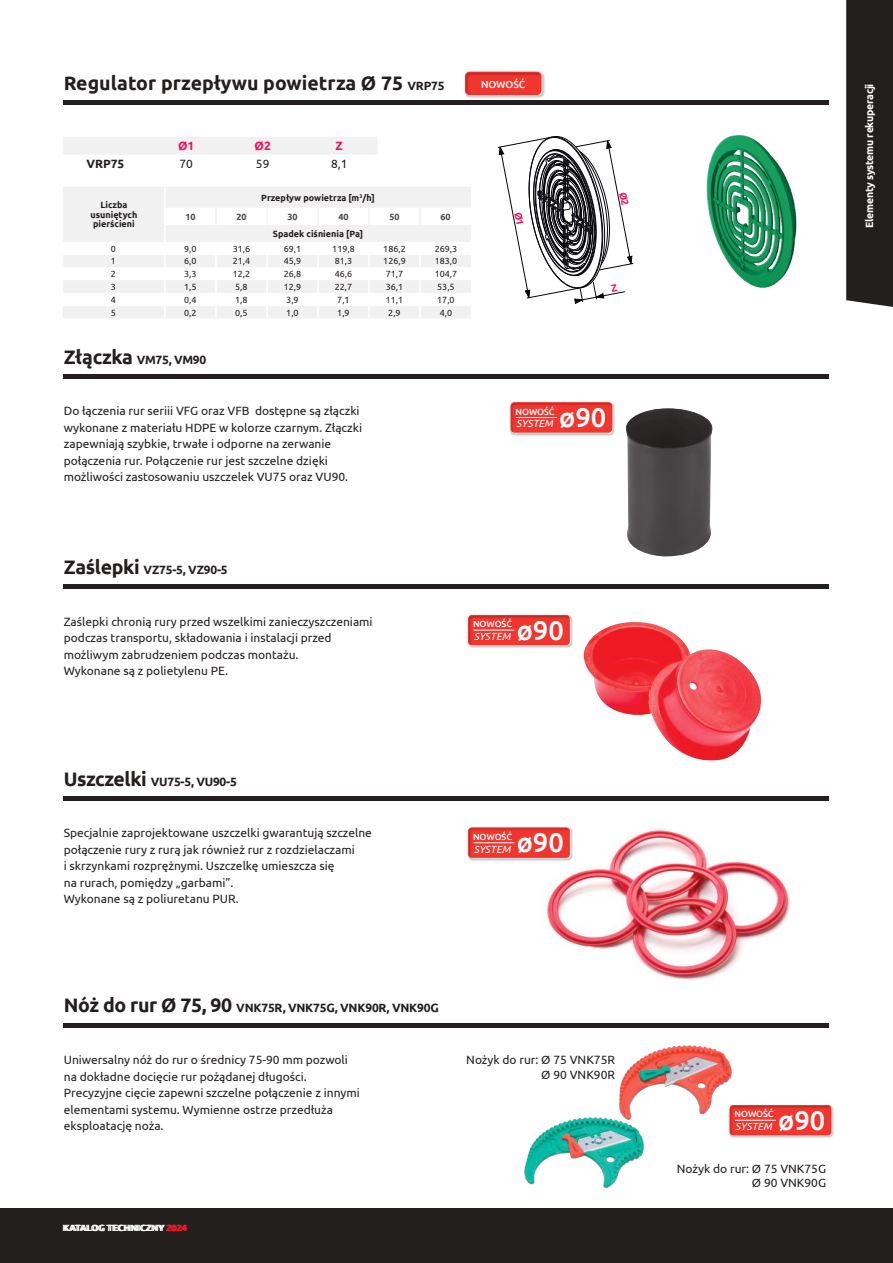
<style>
.page{position:relative;width:893px;height:1263px;background:#fff}
.page>*{position:absolute;margin:0;border:0;box-sizing:border-box;transform-origin:0 0}
.t1{font:500 27.15px "Ubuntu";color:#fff}
.t2{font:700 19.5px "Ubuntu";color:#241f1f}
.t3{font:12px/16.5px "Ubuntu";color:#241f1f}
.t4{font:700 12px "Ubuntu";letter-spacing:-.02em;color:#241f1f}
.t5{font:700 12px "Ubuntu";color:#ef0f5a}
.t6{font:700 10.5px "Ubuntu";letter-spacing:-.025em;color:#fff}
.t7{font:italic 10.35px "Ubuntu";color:#fff}
.t8{font:500 10.05px "Ubuntu";letter-spacing:-.01em;color:#fff}
.t9{font:9px "Ubuntu";color:#241f1f}
.t10{font:700 9px/9.8px "Ubuntu";color:#241f1f;text-align:center}
.t11{font:700 9px "Ubuntu";color:#fff}
.t12{font:500 9px "Ubuntu";letter-spacing:-.01em;color:#fff}
.t13{font:700 9px "Ubuntu";color:#4e4b4c}
.s1{font-size:12px}
.s2{font-size:19.5px}
.s3{color:#ef1923}
</style>
<div class="page">
<div style="left:846px;top:0;width:47px;height:307px;background:#241f1f"></div>
<div style="left:0;top:1208px;width:893px;height:55px;background:#241f1f"></div>
<hr style="left:64px;top:796px;width:765px;height:4px;background:#241f1f">
<img style="left:545px;top:828px;width:245px;height:152px">
<hr style="left:64px;top:374px;width:765px;height:4px;background:#241f1f">
<img style="left:626px;top:408px;width:87px;height:148px">
<hr style="left:64px;top:585px;width:765px;height:4px;background:#241f1f">
<img style="left:584px;top:622px;width:177px;height:139px">
<img style="left:619px;top:1045px;width:113px;height:70px">
<hr style="left:64px;top:1023px;width:765px;height:4px;background:#241f1f">
<img style="left:524px;top:1115px;width:120px;height:73px">
<img style="left:509px;top:402px;width:106px;height:34px">
<svg style="left:511px;top:402px;width:101px;height:30px;background:#ed362f"></svg>
<hr style="left:516px;top:417px;width:41px;height:1px;background:#fff">
<img style="left:467px;top:615px;width:106px;height:33px">
<svg style="left:468px;top:615px;width:102px;height:30px;background:#ed3730"></svg>
<hr style="left:473px;top:630px;width:41px;height:1px;background:#fff">
<img style="left:467px;top:827px;width:106px;height:34px">
<svg style="left:468px;top:828px;width:102px;height:30px;background:#ed3730"></svg>
<hr style="left:473px;top:842px;width:41px;height:1px;background:#fff">
<img style="left:728px;top:1104px;width:106px;height:34px">
<svg style="left:730px;top:1105px;width:101px;height:30px;background:#ed362f"></svg>
<hr style="left:735px;top:1120px;width:41px;height:1px;background:#fff">
<hr style="left:64px;top:101px;width:765px;height:4px;background:#241f1f">
<div style="left:63px;top:137px;width:314px;height:17px;background:#f2f1f1"></div>
<img style="left:706px;top:134px;width:91px;height:154px">
<div style="left:63px;top:187px;width:408px;height:21px;background:#f2f1f1"></div>
<hr style="left:164px;top:187px;width:2px;height:21px;background:#fff">
<svg style="left:63px;top:208px;width:408px;height:110px"></svg>
<img style="left:464px;top:71px;width:81px;height:27px">
<svg style="left:465px;top:72px;width:76px;height:23px;background:#ea352f"></svg>
<svg style="left:497px;top:136px;width:137px;height:168px"></svg>
<h2 class="t2" style="left:64px;top:71px;width:382px">Regulator przepływu powietrza Ø 75 <span class="s1">VRP75</span></h2>
<p class="t5" style="left:178px;top:139px;width:18px">Ø1</p>
<p class="t5" style="left:255px;top:139px;width:18px">Ø2</p>
<p class="t5" style="left:336px;top:139px;width:9px">Z</p>
<p class="t4" style="left:86px;top:157px;width:40px">VRP75</p>
<p class="t3" style="left:179px;top:155px;width:15px">70</p>
<p class="t3" style="left:256px;top:155px;width:15px">59</p>
<p class="t3" style="left:331px;top:155px;width:18px">8,1</p>
<p class="t10" style="left:90px;top:200px;width:48px">Liczba usuniętych pierścieni</p>
<p class="t10" style="left:261px;top:192px;width:115px">Przepływ powietrza [m<sup>3</sup>/h]</p>
<p class="t13" style="left:185px;top:211px;width:12px">10</p>
<p class="t13" style="left:236px;top:211px;width:12px">20</p>
<p class="t13" style="left:287px;top:211px;width:12px">30</p>
<p class="t13" style="left:338px;top:211px;width:12px">40</p>
<p class="t13" style="left:389px;top:211px;width:12px">50</p>
<p class="t13" style="left:440px;top:211px;width:12px">60</p>
<p class="t10" style="left:273px;top:229px;width:92px">Spadek ciśnienia [Pa]</p>
<p class="t9" style="left:111px;top:243px;width:7px">0</p>
<p class="t9" style="left:184px;top:243px;width:14px">9,0</p>
<p class="t9" style="left:233px;top:243px;width:19px">31,6</p>
<p class="t9" style="left:284px;top:243px;width:19px">69,1</p>
<p class="t9" style="left:332px;top:243px;width:24px">119,8</p>
<p class="t9" style="left:383px;top:243px;width:24px">186,2</p>
<p class="t9" style="left:435px;top:243px;width:24px">269,3</p>
<p class="t9" style="left:111px;top:256px;width:7px">1</p>
<p class="t9" style="left:184px;top:256px;width:14px">6,0</p>
<p class="t9" style="left:233px;top:256px;width:19px">21,4</p>
<p class="t9" style="left:284px;top:256px;width:19px">45,9</p>
<p class="t9" style="left:335px;top:256px;width:19px">81,3</p>
<p class="t9" style="left:383px;top:256px;width:24px">126,9</p>
<p class="t9" style="left:435px;top:256px;width:24px">183,0</p>
<p class="t9" style="left:111px;top:269px;width:7px">2</p>
<p class="t9" style="left:184px;top:269px;width:14px">3,3</p>
<p class="t9" style="left:233px;top:269px;width:19px">12,2</p>
<p class="t9" style="left:284px;top:269px;width:19px">26,8</p>
<p class="t9" style="left:335px;top:269px;width:19px">46,6</p>
<p class="t9" style="left:386px;top:269px;width:19px">71,7</p>
<p class="t9" style="left:435px;top:269px;width:24px">104,7</p>
<p class="t9" style="left:111px;top:281px;width:7px">3</p>
<p class="t9" style="left:184px;top:281px;width:14px">1,5</p>
<p class="t9" style="left:235px;top:281px;width:14px">5,8</p>
<p class="t9" style="left:284px;top:281px;width:19px">12,9</p>
<p class="t9" style="left:335px;top:281px;width:19px">22,7</p>
<p class="t9" style="left:386px;top:281px;width:19px">36,1</p>
<p class="t9" style="left:437px;top:281px;width:19px">53,5</p>
<p class="t9" style="left:111px;top:294px;width:7px">4</p>
<p class="t9" style="left:184px;top:294px;width:14px">0,4</p>
<p class="t9" style="left:235px;top:294px;width:14px">1,8</p>
<p class="t9" style="left:286px;top:294px;width:14px">3,9</p>
<p class="t9" style="left:337px;top:294px;width:14px">7,1</p>
<p class="t9" style="left:386px;top:294px;width:19px">11,1</p>
<p class="t9" style="left:437px;top:294px;width:19px">17,0</p>
<p class="t9" style="left:111px;top:307px;width:7px">5</p>
<p class="t9" style="left:184px;top:307px;width:14px">0,2</p>
<p class="t9" style="left:235px;top:307px;width:14px">0,5</p>
<p class="t9" style="left:286px;top:307px;width:14px">1,0</p>
<p class="t9" style="left:337px;top:307px;width:14px">1,9</p>
<p class="t9" style="left:388px;top:307px;width:14px">2,9</p>
<p class="t9" style="left:440px;top:307px;width:14px">4,0</p>
<p class="t4" style="left:64px;top:352px;width:144px"><span class="s2">Złączka</span> VM75, VM90</p>
<p class="t3" style="left:64px;top:402px;width:300px">Do łączenia rur seriii VFG oraz VFB dostępne są złączki wykonane z materiału HDPE w kolorze czarnym. Złączki zapewniają szybkie, trwałe i odporne na zerwanie połączenia rur. Połączenie rur jest szczelne dzięki możliwości zastosowaniu uszczelek VU75 oraz VU90.</p>
<p class="t8" style="left:481px;top:78px;width:46px">NOWOŚĆ</p>
<p class="t12" style="left:515px;top:406px;width:41px">NOWOŚĆ</p>
<p class="t7" style="left:516px;top:417px;width:38px">SYSTEM</p>
<h1 class="t1" style="left:559px;top:400px;width:49px">ø90</h1>
<p class="t4" style="left:64px;top:562px;width:165px"><span class="s2">Zaślepki</span> VZ75-5, VZ90-5</p>
<p class="t3" style="left:64px;top:613px;width:310px">Zaślepki chronią rury przed wszelkimi zanieczyszczeniami podczas transportu, składowania i instalacji przed możliwym zabrudzeniem podczas montażu.<br>Wykonane są z polietylenu PE.</p>
<p class="t12" style="left:473px;top:618px;width:41px">NOWOŚĆ</p>
<p class="t7" style="left:474px;top:630px;width:38px">SYSTEM</p>
<h1 class="t1" style="left:517px;top:613px;width:49px">ø90</h1>
<p class="t4" style="left:64px;top:774px;width:175px"><span class="s2">Uszczelki</span> VU75-5, VU90-5</p>
<p class="t3" style="left:64px;top:824px;width:310px">Specjalnie zaprojektowane uszczelki gwarantują szczelne połączenie rury z rurą jak również rur z rozdzielaczami<br>i skrzynkami rozprężnymi. Uszczelkę umieszcza się<br>na rurach, pomiędzy „garbami”.<br>Wykonane są z poliuretanu PUR.</p>
<p class="t12" style="left:473px;top:831px;width:41px">NOWOŚĆ</p>
<p class="t7" style="left:474px;top:843px;width:38px">SYSTEM</p>
<h1 class="t1" style="left:517px;top:825px;width:49px">ø90</h1>
<p class="t4" style="left:64px;top:1001px;width:376px"><span class="s2">Nóż do rur Ø 75, 90</span> VNK75R, VNK75G, VNK90R, VNK90G</p>
<p class="t3" style="left:64px;top:1051px;width:297px">Uniwersalny nóż do rur o średnicy 75-90 mm pozwoli na dokładne docięcie rur pożądanej długości.<br>Precyzyjne cięcie zapewni szczelne połączenie z innymi elementami systemu. Wymienne ostrze przedłuża eksploatację noża.</p>
<p class="t3" style="left:466px;top:1052px;width:150px;line-height:14.4px;text-align:right">Nożyk do rur: Ø 75 VNK75R<br>Ø 90 VNK90R</p>
<p class="t11" style="left:62px;top:1222px;width:125px">KATALOG TECHNICZNY <span class="s3">2024</span></p>
<p class="t11" style="left:64px;top:1222px;width:125px">KATALOG TECHNICZNY <span class="s3">2024</span></p>
<p class="t6" style="left:863px;top:228px;width:146px;rotate:-90deg">Elementy systemu rekuperacji</p>
<p class="t12" style="left:734px;top:1108px;width:41px">NOWOŚĆ</p>
<p class="t7" style="left:735px;top:1120px;width:38px">SYSTEM</p>
<h1 class="t1" style="left:778px;top:1103px;width:49px">ø90</h1>
<p class="t3" style="left:677px;top:1161px;width:151px;line-height:14.4px;text-align:right">Nożyk do rur: Ø 75 VNK75G<br>Ø 90 VNK90G</p>
</div>
